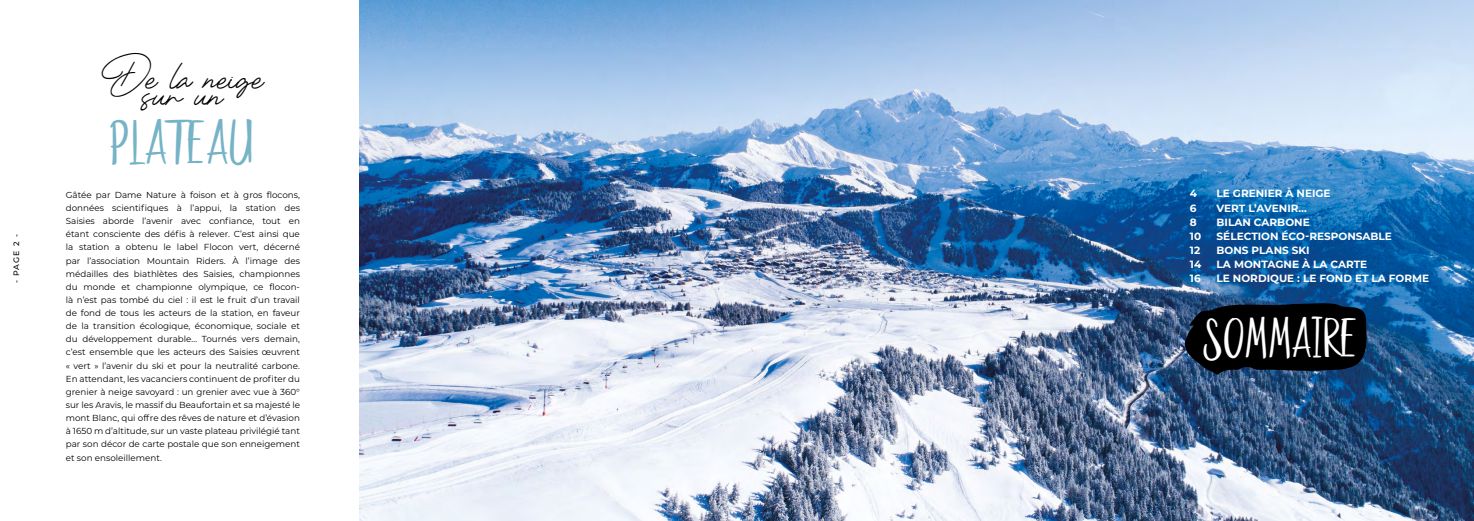
<style>
.page{position:relative;width:1474px;height:521px;background:#fff}
.page>*{position:absolute;margin:0;border:0;box-sizing:border-box;transform-origin:0 0}
.t1{font:49.88px "Goodies Alt 2";color:#76b3c6}
.t2{font:44.62px "Goodies Alt 2";color:#fff}
.t3{font:32.11px "Bilanesa";letter-spacing:-.005em;color:#000}
.t4{font:700 10.5px "Montserrat";color:#fff}
.t5{font:8.75px/13.1px "Montserrat";color:#000;text-align:justify}
.t6{font:500 7.88px "Montserrat";color:#000}
</style>
<div class="page">
<img style="left:360px;top:0;width:1113px;height:521px">
<svg style="left:1184px;top:302px;width:184px;height:73px;background:#060e17"></svg>
<p class="t6" style="left:11px;top:283px;width:51px;rotate:-90deg">- PAGE 2 -</p>
<h3 class="t3" style="left:101px;top:67px;width:164px">De la neige</h3>
<h3 class="t3" style="left:142px;top:84px;width:83px">sur un</h3>
<h1 class="t1" style="left:111px;top:116px;width:145px">PLATEAU</h1>
<p class="t5" style="left:66px;top:188px;width:236px">Gâtée par Dame Nature à foison et à gros flocons, données scientifiques à l’appui, la station des Saisies aborde l’avenir avec confiance, tout en étant consciente des défis à relever. C’est ainsi que la station a obtenu le label Flocon vert, décerné par l’association Mountain Riders. À l’image des médailles des biathlètes des Saisies, championnes du monde et championne olympique, ce flocon&shy;là n’est pas tombé du ciel : il est le fruit d’un travail de fond de tous les acteurs de la station, en faveur de la transition écologique, économique, sociale et du développement durable… Tournés vers demain, c’est ensemble que les acteurs des Saisies œuvrent « vert » l’avenir du ski et pour la neutralité carbone.<br>En attendant, les vacanciers continuent de profiter du grenier à neige savoyard : un grenier avec vue à 360° sur les Aravis, le massif du Beaufortain et sa majesté le mont Blanc, qui offre des rêves de nature et d’évasion à 1650 m d’altitude, sur un vaste plateau privilégié tant par son décor de carte postale que son enneigement et son ensoleillement.</p>
<p class="t4" style="left:1189px;top:186px;width:9px">4</p>
<p class="t4" style="left:1216px;top:186px;width:116px">LE GRENIER À NEIGE</p>
<p class="t4" style="left:1189px;top:200px;width:8px">6</p>
<p class="t4" style="left:1216px;top:200px;width:92px">VERT L’AVENIR…</p>
<p class="t4" style="left:1189px;top:214px;width:8px">8</p>
<p class="t4" style="left:1216px;top:214px;width:95px">BILAN CARBONE</p>
<p class="t4" style="left:1189px;top:228px;width:13px">10</p>
<p class="t4" style="left:1216px;top:228px;width:177px">SÉLECTION ÉCO-RESPONSABLE</p>
<p class="t4" style="left:1189px;top:242px;width:12px">12</p>
<p class="t4" style="left:1216px;top:242px;width:95px">BONS PLANS SKI</p>
<p class="t4" style="left:1189px;top:256px;width:13px">14</p>
<p class="t4" style="left:1216px;top:256px;width:152px">LA MONTAGNE À LA CARTE</p>
<p class="t4" style="left:1189px;top:271px;width:12px">16</p>
<p class="t4" style="left:1216px;top:271px;width:214px">LE NORDIQUE : LE FOND ET LA FORME</p>
<h2 class="t2" style="left:1203px;top:314px;width:156px">SOMMAIRE</h2>
</div>
